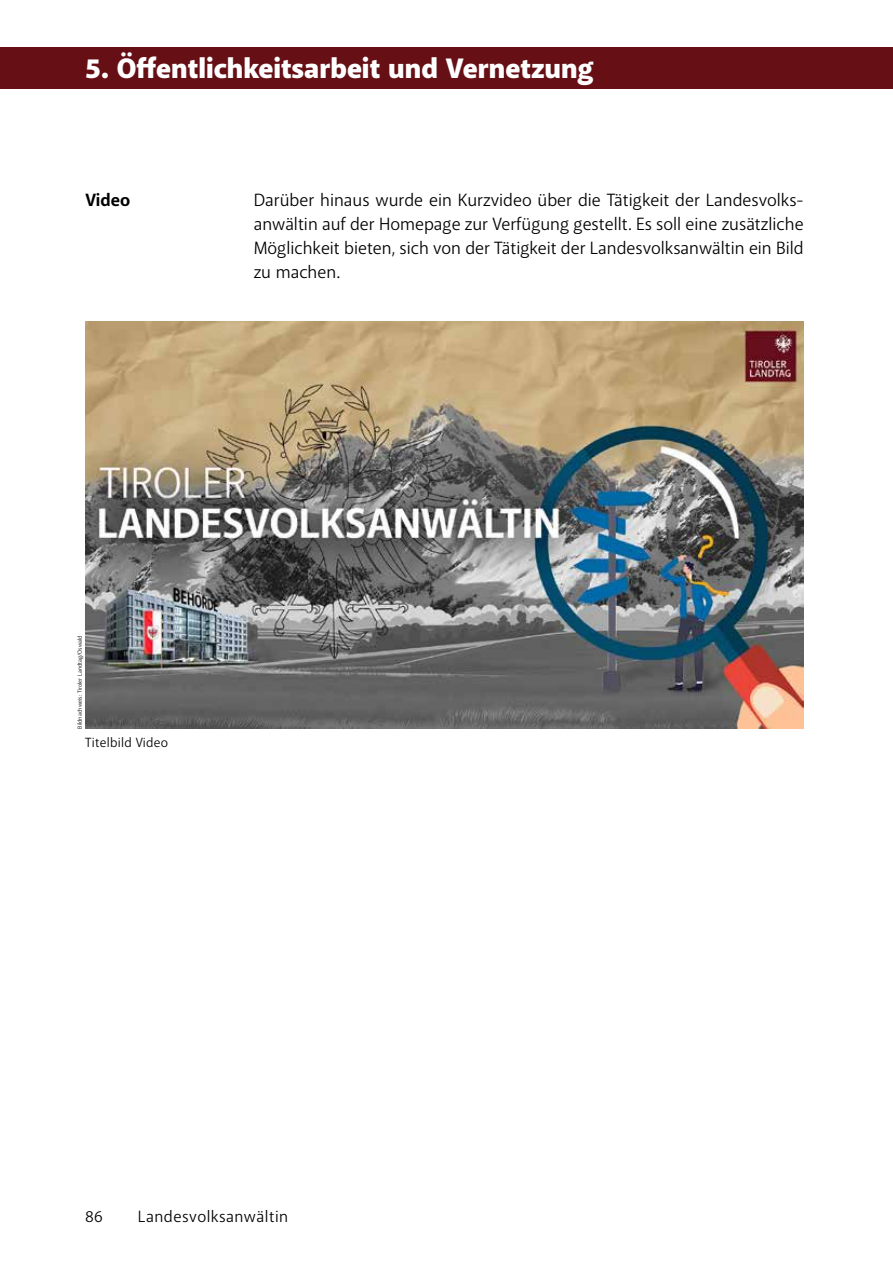
<style>
.page{position:relative;width:893px;height:1263px;background:#fff}
.page>*{position:absolute;margin:0;border:0;box-sizing:border-box;transform-origin:0 0}
.t1{font:900 28.5px "Akagi Pro";color:#fff}
.t2{font:18px/24px "Akagi Pro";color:#000;text-align:justify}
.t3{font:700 18px "Akagi Pro";letter-spacing:.005em;color:#000}
.t4{font:16.5px "Akagi Pro";letter-spacing:.03em;color:#000}
.t5{font:13.5px "Akagi Pro";letter-spacing:.02em;color:#000}
.t6{font:6px "Akagi Pro";color:#000}
</style>
<div class="page">
<div style="left:0;top:47px;width:893px;height:42px;background:#661016"></div>
<img style="left:85px;top:321px;width:719px;height:408px">
<h1 class="t1" style="left:85px;top:50px;width:510px">5. Öffentlichkeitsarbeit und Vernetzung</h1>
<p class="t3" style="left:86px;top:188px;width:46px">Video</p>
<p class="t2" style="left:254px;top:188px;width:551px">Darüber hinaus wurde ein Kurzvideo über die Tätigkeit der Landesvolks&shy;anwältin auf der Homepage zur Verfügung gestellt. Es soll eine zusätzliche Möglichkeit bieten, sich von der Tätigkeit der Landesvolksanwältin ein Bild zu machen.</p>
<p class="t6" style="left:76px;top:729px;width:95px;rotate:-90deg">Bildnachweis: Tiroler Landtag/Oswald</p>
<p class="t5" style="left:85px;top:734px;width:85px">Titelbild Video</p>
<p class="t4" style="left:85px;top:1207px;width:19px">86</p>
<p class="t4" style="left:138px;top:1207px;width:152px">Landesvolksanwältin</p>
</div>
